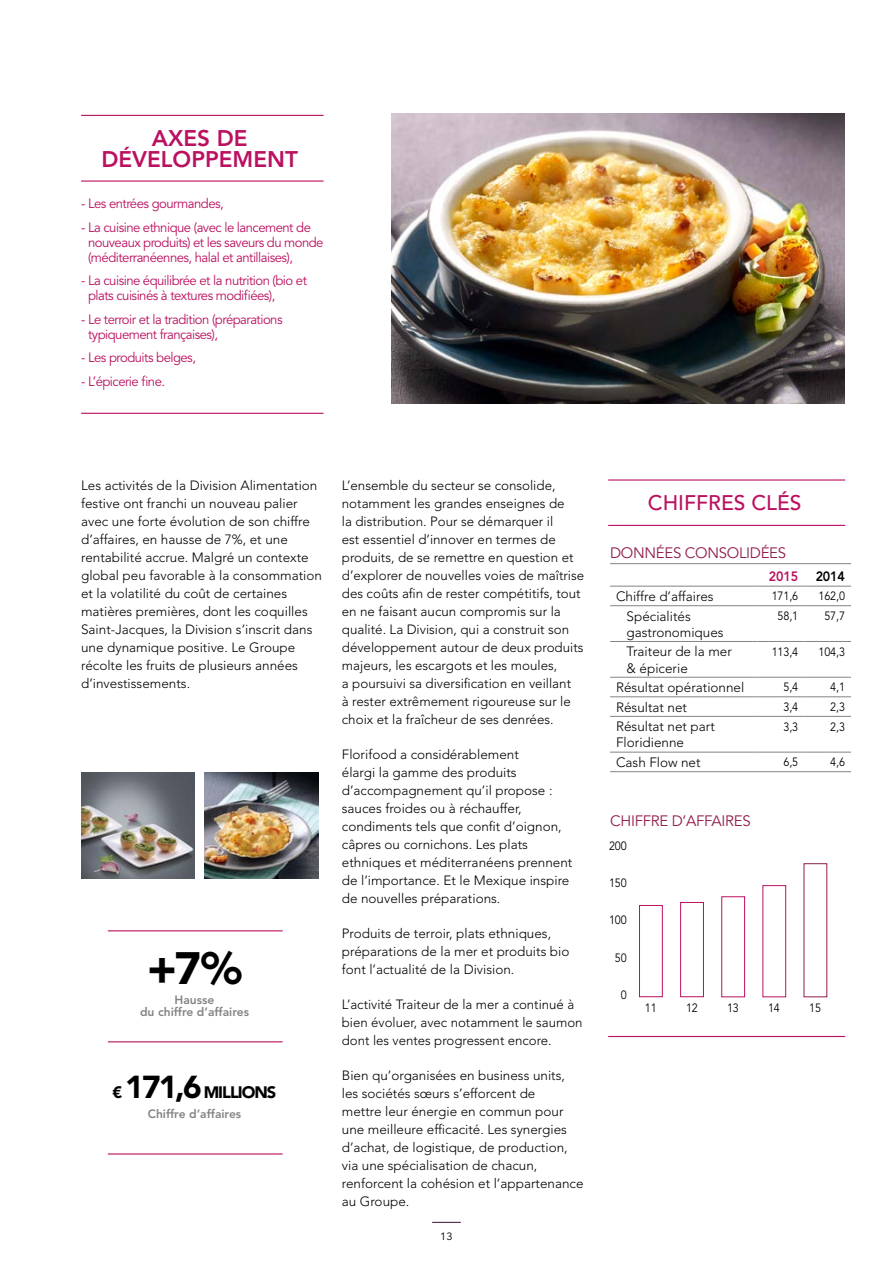
<style>
.page{position:relative;width:893px;height:1263px;background:#fff}
.page>*{position:absolute;margin:0;border:0;box-sizing:border-box;transform-origin:0 0}
.t1{font:900 45px "Avenir LT Std";color:#000}
.t2{font:800 22.5px/21px "Avenir LT Std";color:#ba1160;text-align:center}
.t3{font:500 21px "Avenir LT Std";color:#ba1160}
.t4{font:900 16.5px "Avenir LT Std";letter-spacing:-.06em;color:#000}
.t5{font:15px "Avenir LT Std";letter-spacing:-.02em;color:#911c4d}
.t6{font:13.5px/15px "Avenir LT Std";letter-spacing:-.04em;color:#ba1160}
.t7{font:300 13.5px/16.2px "Avenir LT Std";color:#000}
.t8{font:800 13.5px "Avenir LT Std";color:#ba1160;scale:.93 1}
.t9{font:800 13.5px "Avenir LT Std";color:#000;scale:.93 1}
.t10{font:300 13.35px/18px "Avenir LT Std";color:#000}
.t11{font:12px "Avenir LT Std";letter-spacing:-.01em;color:#000;scale:.9 1}
.t12{font:800 12px/12px "Avenir LT Std";color:#848483;text-align:center}
.t13{font:10.5px "Avenir LT Std";color:#000;scale:1.05 1}
.s1{font-size:31.5px}
</style>
<div class="page">
<svg style="left:432px;top:1222px;width:29px;height:1px"></svg>
<hr style="left:81px;top:413px;width:242px;height:1px;background:#ba1160">
<hr style="left:81px;top:115px;width:242px;height:1px;background:#ba1160">
<hr style="left:81px;top:180px;width:242px;height:2px;background:#ba1160">
<hr style="left:108px;top:1041px;width:175px;height:1px;background:#ba1160">
<hr style="left:108px;top:1153px;width:175px;height:1px;background:#ba1160">
<hr style="left:108px;top:930px;width:175px;height:1px;background:#ba1160">
<img style="left:391px;top:113px;width:454px;height:291px">
<svg style="left:757px;top:564px;width:94px;height:188px"></svg>
<hr style="left:610px;top:563px;width:147px;height:1px;background:#848483">
<hr style="left:757px;top:563px;width:47px;height:1px;background:#848483">
<hr style="left:804px;top:563px;width:47px;height:1px;background:#848483">
<hr style="left:757px;top:586px;width:47px;height:1px;background:#848483">
<hr style="left:804px;top:586px;width:47px;height:1px;background:#848483">
<hr style="left:757px;top:605px;width:47px;height:1px;background:#848483">
<hr style="left:804px;top:605px;width:47px;height:1px;background:#848483">
<hr style="left:757px;top:641px;width:47px;height:1px;background:#848483">
<hr style="left:804px;top:641px;width:47px;height:1px;background:#848483">
<hr style="left:757px;top:677px;width:47px;height:1px;background:#848483">
<hr style="left:804px;top:677px;width:47px;height:1px;background:#848483">
<hr style="left:757px;top:696px;width:47px;height:1px;background:#848483">
<hr style="left:804px;top:696px;width:47px;height:1px;background:#848483">
<hr style="left:757px;top:716px;width:47px;height:1px;background:#848483">
<hr style="left:804px;top:716px;width:47px;height:1px;background:#848483">
<hr style="left:757px;top:752px;width:47px;height:1px;background:#848483">
<hr style="left:804px;top:752px;width:47px;height:1px;background:#848483">
<hr style="left:757px;top:771px;width:47px;height:1px;background:#848483">
<hr style="left:804px;top:771px;width:47px;height:1px;background:#848483">
<hr style="left:610px;top:586px;width:147px;height:1px;background:#848483">
<hr style="left:610px;top:605px;width:147px;height:1px;background:#848483">
<hr style="left:610px;top:641px;width:147px;height:1px;background:#848483">
<hr style="left:610px;top:677px;width:147px;height:1px;background:#848483">
<hr style="left:610px;top:696px;width:147px;height:1px;background:#848483">
<hr style="left:610px;top:752px;width:147px;height:1px;background:#848483">
<hr style="left:610px;top:716px;width:147px;height:1px;background:#848483">
<hr style="left:610px;top:771px;width:147px;height:1px;background:#848483">
<div style="left:639px;top:905px;width:24px;height:92px;background:#fff;border:1px solid #ba1160"></div>
<div style="left:680px;top:902px;width:24px;height:95px;background:#fff;border:1px solid #ba1160"></div>
<div style="left:721px;top:896px;width:24px;height:101px;background:#fff;border:1px solid #ba1160"></div>
<div style="left:762px;top:885px;width:24px;height:112px;background:#fff;border:1px solid #ba1160"></div>
<hr style="left:608px;top:479px;width:237px;height:2px;background:#ba1160">
<hr style="left:608px;top:1036px;width:237px;height:1px;background:#ba1160">
<hr style="left:608px;top:525px;width:237px;height:1px;background:#ba1160">
<img style="left:81px;top:772px;width:114px;height:107px">
<img style="left:205px;top:772px;width:113px;height:107px">
<h2 class="t2" style="left:101px;top:128px;width:198px">AXES DE<br>DÉVELOPPEMENT</h2>
<p class="t6" style="left:81px;top:196px;width:144px">- Les entrées gourmandes,</p>
<p class="t6" style="left:88px;top:220px;width:237px;text-indent:-7px">- La cuisine ethnique (avec le lancement de nouveaux produits) et les saveurs du monde (méditerranéennes, halal et antillaises),</p>
<p class="t6" style="left:88px;top:273px;width:220px;text-indent:-7px">- La cuisine équilibrée et la nutrition (bio et plats cuisinés à textures modifiées),</p>
<p class="t6" style="left:88px;top:312px;width:196px;text-indent:-7px">- Le terroir et la tradition (préparations typiquement françaises),</p>
<p class="t6" style="left:81px;top:350px;width:116px">- Les produits belges,</p>
<p class="t6" style="left:81px;top:374px;width:85px">- L’épicerie fine.</p>
<p class="t10" style="left:81px;top:476px;width:242px">Les activités de la Division Alimentation festive ont franchi un nouveau palier avec une forte évolution de son chiffre d’affaires, en hausse de 7%, et une rentabilité accrue. Malgré un contexte global peu favorable à la consommation et la volatilité du coût de certaines matières premières, dont les coquilles Saint-Jacques, la Division s’inscrit dans une dynamique positive. Le Groupe récolte les fruits de plusieurs années d’investissements.</p>
<h1 class="t1" style="left:147px;top:941px;width:96px">+7%</h1>
<p class="t12" style="left:140px;top:994px;width:110px">Hausse<br>du chiffre d’affaires</p>
<p class="t4" style="left:113px;top:1082px;width:165px">€ <span class="s1">171,6</span> MILLIONS</p>
<p class="t12" style="left:148px;top:1108px;width:95px">Chiffre d’affaires</p>
<p class="t10" style="left:342px;top:476px;width:244px">L’ensemble du secteur se consolide, notamment les grandes enseignes de<br>la distribution. Pour se démarquer il<br>est essentiel d’innover en termes de produits, de se remettre en question et d’explorer de nouvelles voies de maîtrise des coûts afin de rester compétitifs, tout en ne faisant aucun compromis sur la qualité. La Division, qui a construit son développement autour de deux produits majeurs, les escargots et les moules,<br>a poursuivi sa diversification en veillant<br>à rester extrêmement rigoureuse sur le choix et la fraîcheur de ses denrées.</p>
<p class="t10" style="left:342px;top:745px;width:232px">Florifood a considérablement<br>élargi la gamme des produits d’accompagnement qu’il propose : sauces froides ou à réchauffer, condiments tels que confit d’oignon, câpres ou cornichons. Les plats ethniques et méditerranéens prennent de l’importance. Et le Mexique inspire de nouvelles préparations.</p>
<p class="t10" style="left:342px;top:924px;width:229px">Produits de terroir, plats ethniques, préparations de la mer et produits bio font l’actualité de la Division.</p>
<p class="t10" style="left:342px;top:995px;width:242px">L’activité Traiteur de la mer a continué à bien évoluer, avec notamment le saumon dont les ventes progressent encore.</p>
<p class="t10" style="left:342px;top:1066px;width:243px">Bien qu’organisées en business units, les sociétés sœurs s’efforcent de<br>mettre leur énergie en commun pour une meilleure efficacité. Les synergies d’achat, de logistique, de production, via une spécialisation de chacun, renforcent la cohésion et l’appartenance au Groupe.</p>
<p class="t13" style="left:440px;top:1230px;width:13px">13</p>
<h3 class="t3" style="left:648px;top:490px;width:155px">CHIFFRES CLÉS</h3>
<p class="t5" style="left:610px;top:544px;width:178px">DONNÉES CONSOLIDÉES</p>
<p class="t8" style="left:769px;top:568px;width:33px">2015</p>
<p class="t9" style="left:816px;top:568px;width:33px">2014</p>
<p class="t7" style="left:616px;top:588px;width:99px">Chiffre d’affaires</p>
<p class="t11" style="left:772px;top:589px;width:31px">171,6</p>
<p class="t11" style="left:818px;top:589px;width:31px">162,0</p>
<p class="t7" style="left:627px;top:608px;width:99px">Spécialités gastronomiques</p>
<p class="t11" style="left:778px;top:609px;width:24px">58,1</p>
<p class="t11" style="left:824px;top:609px;width:24px">57,7</p>
<p class="t7" style="left:627px;top:644px;width:107px">Traiteur de la mer &amp; épicerie</p>
<p class="t11" style="left:772px;top:645px;width:31px">113,4</p>
<p class="t11" style="left:818px;top:645px;width:31px">104,3</p>
<p class="t7" style="left:616px;top:679px;width:130px">Résultat opérationnel</p>
<p class="t11" style="left:783px;top:680px;width:18px">5,4</p>
<p class="t11" style="left:830px;top:680px;width:18px">4,1</p>
<p class="t7" style="left:616px;top:699px;width:73px">Résultat net</p>
<p class="t11" style="left:783px;top:700px;width:18px">3,4</p>
<p class="t11" style="left:830px;top:700px;width:18px">2,3</p>
<p class="t7" style="left:616px;top:718px;width:100px">Résultat net part<br>Floridienne</p>
<p class="t11" style="left:783px;top:719px;width:18px">3,3</p>
<p class="t11" style="left:830px;top:719px;width:18px">2,3</p>
<p class="t7" style="left:616px;top:754px;width:86px">Cash Flow net</p>
<p class="t11" style="left:783px;top:755px;width:18px">6,5</p>
<p class="t11" style="left:830px;top:755px;width:18px">4,6</p>
<p class="t5" style="left:610px;top:812px;width:142px">CHIFFRE D’AFFAIRES</p>
<p class="t11" style="left:609px;top:839px;width:21px">200</p>
<p class="t11" style="left:609px;top:876px;width:21px">150</p>
<p class="t11" style="left:609px;top:913px;width:21px">100</p>
<p class="t11" style="left:615px;top:950px;width:15px">50</p>
<p class="t11" style="left:621px;top:988px;width:8px">0</p>
<p class="t11" style="left:645px;top:1001px;width:15px">11</p>
<p class="t11" style="left:686px;top:1001px;width:15px">12</p>
<p class="t11" style="left:727px;top:1001px;width:15px">13</p>
<p class="t11" style="left:768px;top:1001px;width:15px">14</p>
<p class="t11" style="left:809px;top:1001px;width:15px">15</p>
</div>
